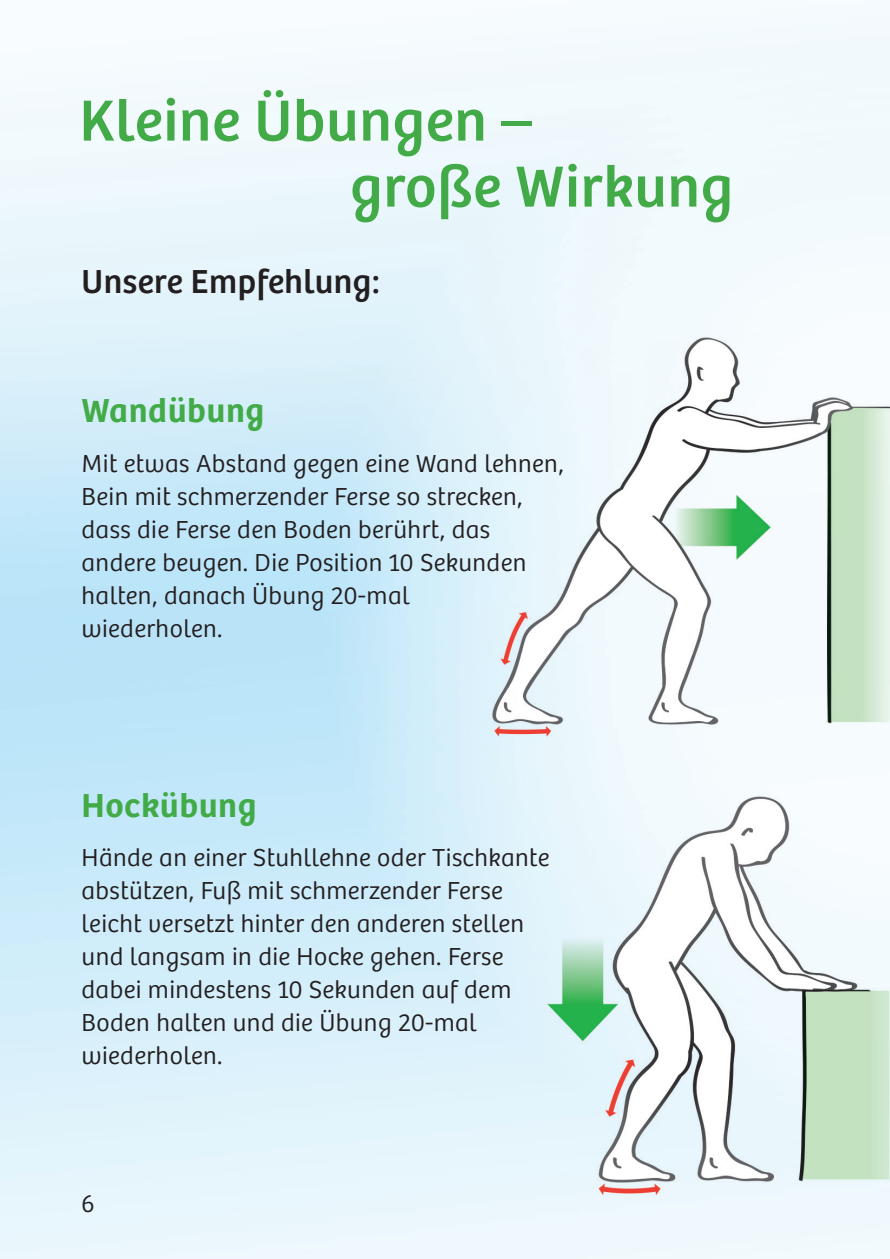
<style>
.page{position:relative;width:890px;height:1259px;background:#fff}
.page>*{position:absolute;margin:0;border:0;box-sizing:border-box;transform-origin:0 0}
.t1{font:60px/66px "Bree";letter-spacing:.015em;color:#42ab48}
.t2{font:600 34.5px "Bree";letter-spacing:.015em;color:#42ab48}
.t3{font:34.5px "Bree";letter-spacing:.015em;color:#231f20}
.t4{font:300 25.5px/33px "Bree";letter-spacing:.015em;color:#231f20}
</style>
<div class="page">
<img style="left:0;top:1px;width:890px;height:1258px">
<svg style="left:887px;top:1255px;width:3px;height:4px"></svg>
<h1 class="t1" style="left:350px;top:88px;width:384px;text-indent:-271px">Kleine Übungen –<br>große Wirkung</h1>
<h2 class="t3" style="left:82px;top:261px;width:299px">Unsere Empfehlung:</h2>
<h2 class="t2" style="left:82px;top:390px;width:184px">Wandübung</h2>
<p class="t4" style="left:82px;top:447px;width:484px">Mit etwas Abstand gegen eine Wand lehnen, Bein mit schmerzender Ferse so strecken, dass die Ferse den Boden berührt, das andere beugen. Die Position 10 Sekunden halten, danach Übung 20-mal<br>wiederholen.</p>
<h2 class="t2" style="left:82px;top:784px;width:176px">Hockübung</h2>
<p class="t4" style="left:82px;top:841px;width:469px">Hände an einer Stuhllehne oder Tischkante abstützen, Fuß mit schmerzender Ferse leicht versetzt hinter den anderen stellen und langsam in die Hocke gehen. Ferse dabei mindestens 10 Sekunden auf dem Boden halten und die Übung 20-mal wiederholen.</p>
<p class="t4" style="left:81px;top:1188px;width:15px">6</p>
</div>
